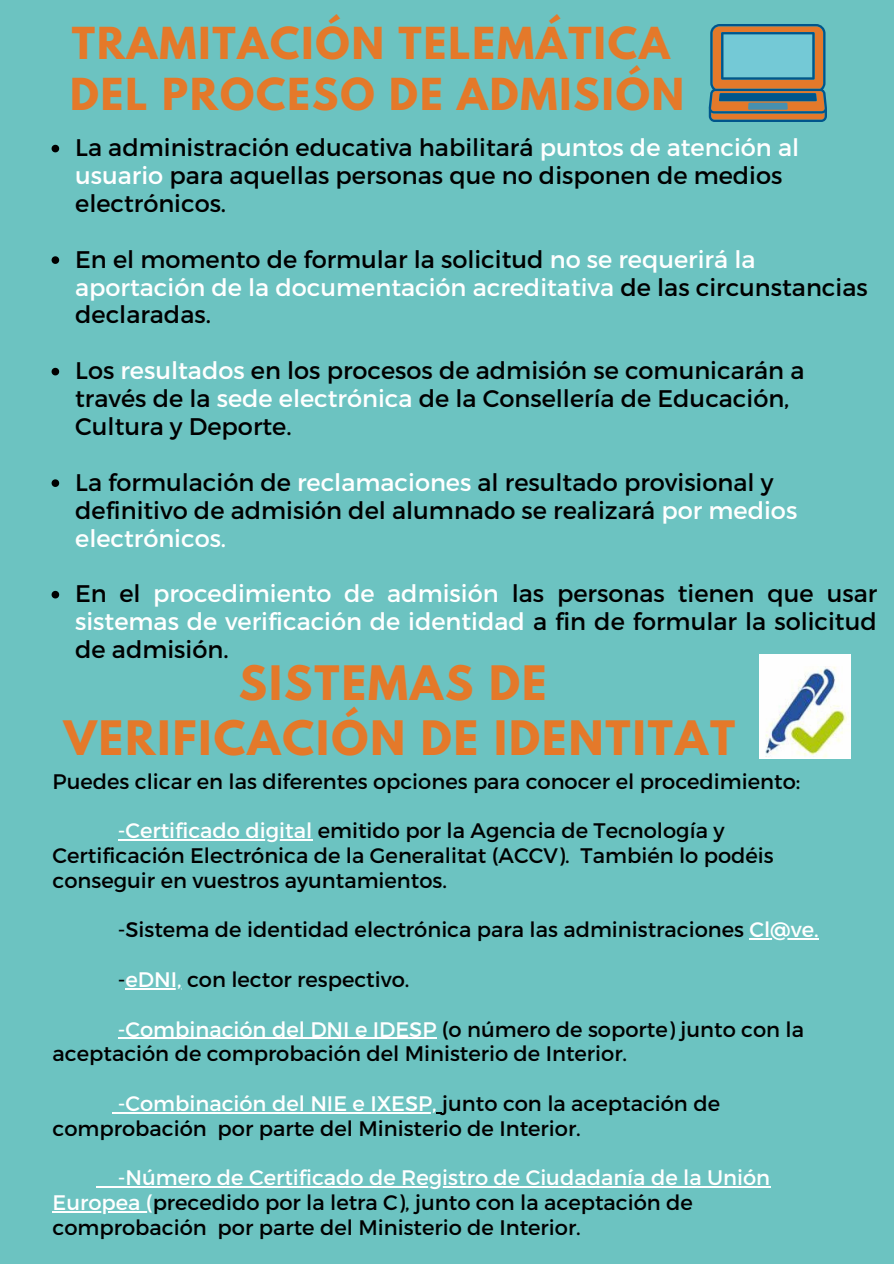
<style>
.page{position:relative;width:894px;height:1264px;background:#fff}
.page>*{position:absolute;margin:0;border:0;box-sizing:border-box;transform-origin:0 0}
.t1{font:700 42px/54.6px "League Spartan";letter-spacing:.05em;color:#e4792a;text-align:center}
.t2{font:700 39px/50.7px "League Spartan";letter-spacing:.05em;color:#e4792a}
.t3{font:24px/27.9px "Montserrat";color:#000}
.t4{font:21px/24.8px "Montserrat";color:#000}
.s1{color:#fff}
</style>
<div class="page">
<div style="left:0;top:0;width:893px;height:1263px;background:#6cc3c1"></div>
<svg style="left:708px;top:24px;width:118px;height:98px;background:#7c8e84"></svg>
<svg style="left:52px;top:145px;width:7px;height:7px"></svg>
<svg style="left:52px;top:256px;width:7px;height:8px"></svg>
<svg style="left:52px;top:368px;width:7px;height:7px"></svg>
<svg style="left:52px;top:479px;width:7px;height:8px"></svg>
<svg style="left:52px;top:591px;width:7px;height:7px"></svg>
<img style="left:759px;top:654px;width:91px;height:104px">
<hr style="left:118px;top:839px;width:194px;height:1px;background:#fff">
<hr style="left:749px;top:938px;width:69px;height:1px;background:#fff">
<hr style="left:125px;top:988px;width:56px;height:1px;background:#fff">
<hr style="left:118px;top:1037px;width:318px;height:1px;background:#fff">
<hr style="left:112px;top:1111px;width:324px;height:2px;background:#fff">
<hr style="left:96px;top:1186px;width:673px;height:1px;background:#fff">
<hr style="left:53px;top:1211px;width:100px;height:1px;background:#fff">
<h2 class="t2" style="left:70px;top:23px;width:615px">TRAMITACIÓN TELEMÁTICA<br>DEL PROCESO DE ADMISIÓN</h2>
<p class="t3" style="left:75px;top:132px;width:725px">La administración educativa habilitará <span class="s1">puntos de atención al usuario</span> para aquellas personas que no disponen de medios electrónicos.</p>
<p class="t3" style="left:75px;top:244px;width:793px">En el momento de formular la solicitud <span class="s1">no se requerirá la aportación de la documentación acreditativa</span> de las circunstancias declaradas.</p>
<p class="t3" style="left:75px;top:355px;width:730px">Los <span class="s1">resultados</span> en los procesos de admisión se comunicarán a través de la <span class="s1">sede electrónica</span> de la Consellería de Educación,<br>Cultura y Deporte.</p>
<p class="t3" style="left:75px;top:467px;width:723px">La formulación de <span class="s1">reclamaciones</span> al resultado provisional y definitivo de admisión del alumnado se realizará <span class="s1">por medios electrónicos.</span></p>
<p class="t3" style="left:75px;top:578px;width:803px;text-align:justify">En el <span class="s1">procedimiento de admisión</span> las personas tienen que usar <span class="s1">sistemas de verificación de identidad</span> a fin de formular la solicitud de admisión.</p>
<h1 class="t1" style="left:64px;top:661px;width:672px">SISTEMAS DE<br>VERIFICACIÓN DE IDENTITAT</h1>
<p class="t4" style="left:53px;top:767px;width:749px">Puedes clicar en las diferentes opciones para conocer el procedimiento:</p>
<p class="t4" style="left:53px;top:817px;width:722px;text-indent:65px"><span class="s1">-Certificado digital</span> emitido por la Agencia de Tecnología y<br>Certificación Electrónica de la Generalitat (ACCV). También lo podéis conseguir en vuestros ayuntamientos.</p>
<p class="t4" style="left:118px;top:916px;width:702px">-Sistema de identidad electrónica para las administraciones <span class="s1">Cl@ve.</span></p>
<p class="t4" style="left:118px;top:966px;width:293px">-<span class="s1">eDNI,</span> con lector respectivo.</p>
<p class="t4" style="left:53px;top:1015px;width:752px;text-indent:65px"><span class="s1">-Combinación del DNI e IDESP</span> (o número de soporte) junto con la aceptación de comprobación del Ministerio de Interior.</p>
<p class="t4" style="left:53px;top:1089px;width:668px;text-indent:65px"><span class="s1">-Combinación del NIE e IXESP,</span> junto con la aceptación de comprobación por parte del Ministerio de Interior.</p>
<p class="t4" style="left:53px;top:1164px;width:718px;text-indent:65px"><span class="s1">-Número de Certificado de Registro de Ciudadanía de la Unión<br>Europea (</span>precedido por la letra C), junto con la aceptación de comprobación por parte del Ministerio de Interior.</p>
</div>
